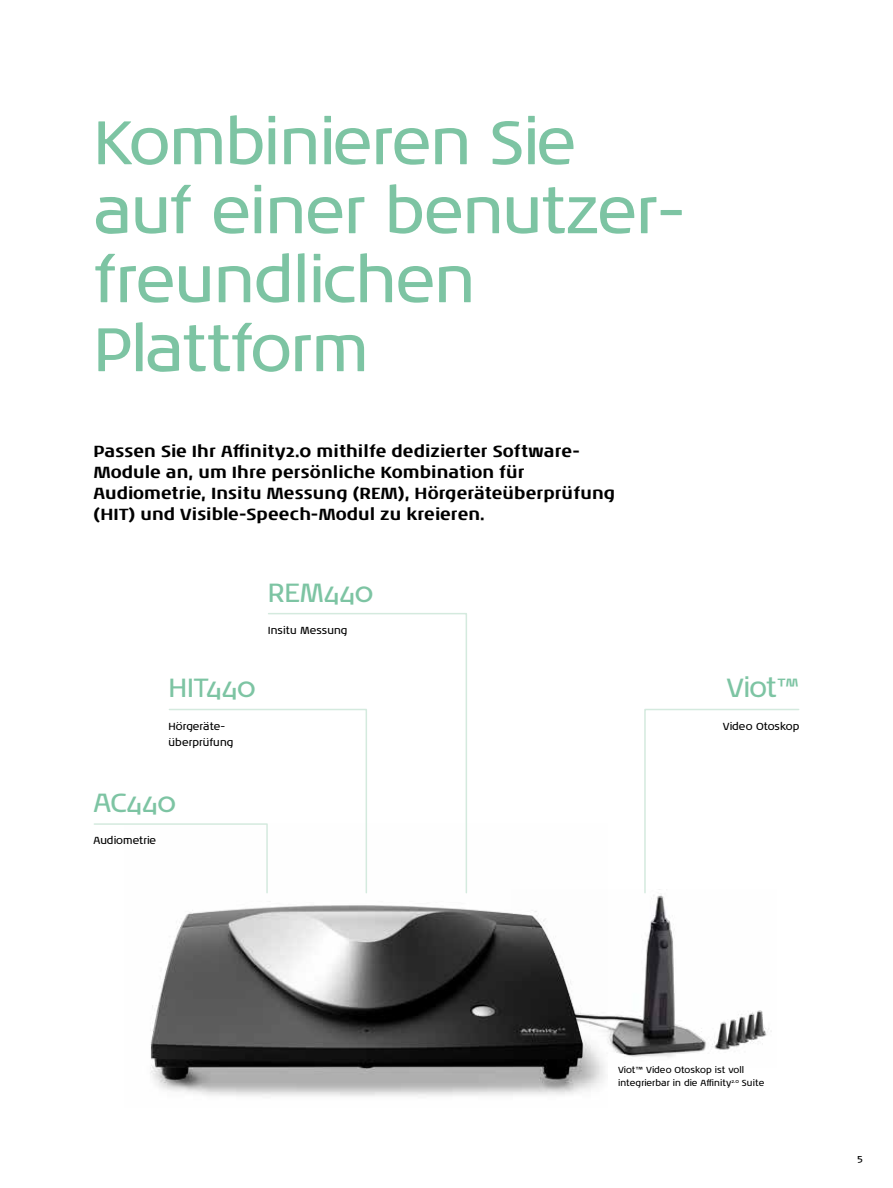
<style>
.page{position:relative;width:893px;height:1188px;background:#fff}
.page>*{position:absolute;margin:0;border:0;box-sizing:border-box;transform-origin:0 0}
.t1{font:63px/69px "Noa LT Pro";letter-spacing:-.015em;color:#7dc4a3}
.t2{font:27px "Noa LT Pro";letter-spacing:-.02em;color:#7dc4a3}
.t3{font:700 16.5px/21px "Noa LT Pro";color:#000}
.t4{font:10.5px/16.5px "Noa LT Pro";color:#000}
.t5{font:9px/13.5px "Noa LT Pro";color:#000}
</style>
<div class="page">
<img style="left:619px;top:895px;width:153px;height:162px">
<img style="left:608px;top:897px;width:97px;height:156px">
<img style="left:150px;top:905px;width:458px;height:192px">
<img style="left:152px;top:906px;width:430px;height:174px">
<svg style="left:268px;top:613px;width:199px;height:281px"></svg>
<svg style="left:644px;top:708px;width:156px;height:185px"></svg>
<svg style="left:94px;top:708px;width:274px;height:186px"></svg>
<h1 class="t1" style="left:94px;top:106px;width:593px">Kombinieren Sie auf einer benutzer&shy;freundlichen<br>Plattform</h1>
<p class="t3" style="left:94px;top:439px;width:523px">Passen Sie Ihr Affinity2.0 mithilfe dedizierter Software-Module an, um Ihre persönliche Kombination für Audiometrie, Insitu Messung (REM), Hörgeräteüberprüfung (HIT) und Visible-Speech-Modul zu kreieren.</p>
<h2 class="t2" style="left:268px;top:574px;width:107px">REM440</h2>
<p class="t4" style="left:268px;top:622px;width:81px">Insitu Messung</p>
<h2 class="t2" style="left:169px;top:669px;width:89px">HIT440</h2>
<p class="t4" style="left:169px;top:717px;width:66px">Hörgeräte&shy;überprüfung</p>
<h2 class="t2" style="left:94px;top:784px;width:84px">AC440</h2>
<p class="t4" style="left:94px;top:832px;width:64px">Audiometrie</p>
<h2 class="t2" style="left:726px;top:669px;width:75px">Viot™</h2>
<p class="t4" style="left:723px;top:717px;width:78px">Video Otoskop</p>
<p class="t5" style="left:618px;top:1063px;width:148px">Viot™ Video Otoskop ist voll integrierbar in die Affinity<sup>2.0</sup> Suite</p>
<p class="t4" style="left:857px;top:1150px;width:7px">5</p>
</div>
